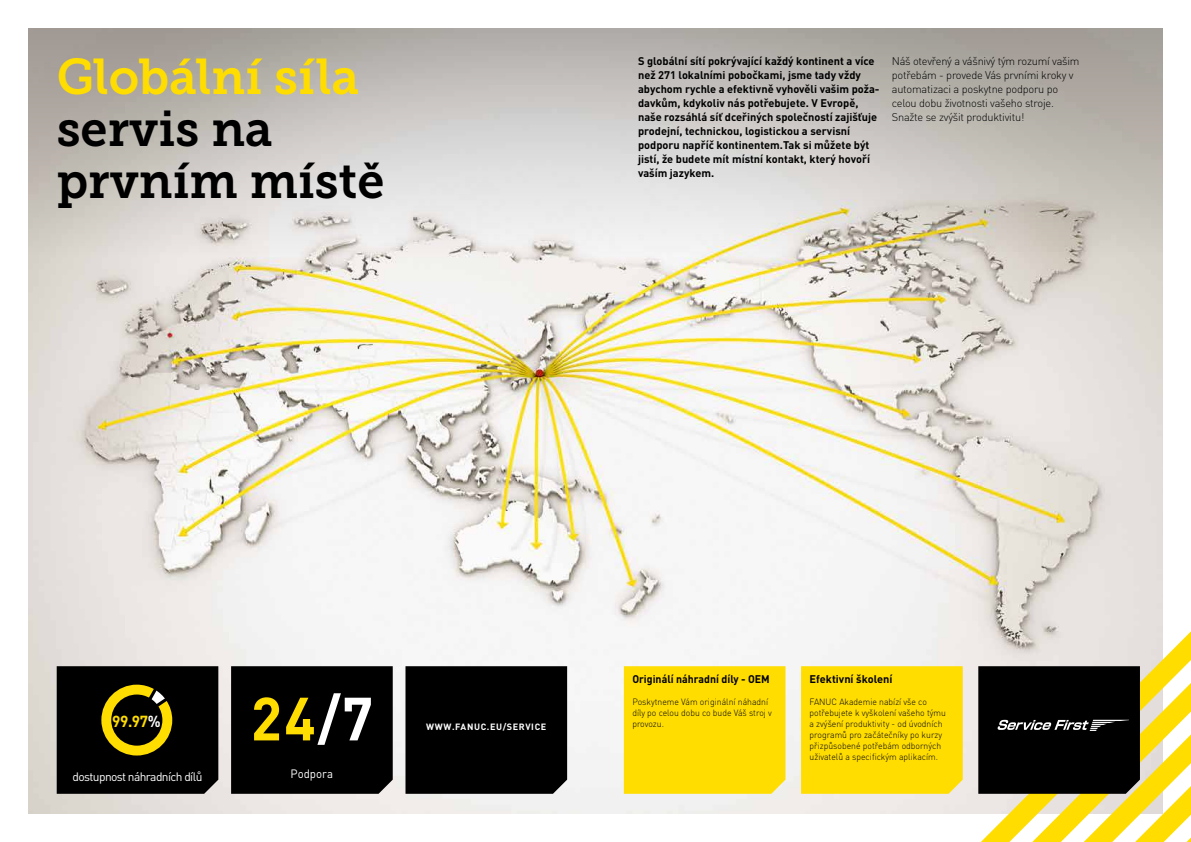
<style>
.page{position:relative;width:1191px;height:842px;background:#fff}
.page>*{position:absolute;margin:0;border:0;box-sizing:border-box;transform-origin:0 0}
.t1{font:700 60px "DIN Pro";color:#fd0;scale:.96 1}
.t2{font:50px/52px "Museo Slab 700";color:#000}
.t3{font:50px "Museo Slab 700";color:#fd0}
.t4{font:700 15.8px "DIN Pro";color:#fd0;scale:.96 1}
.t5{font:12px "DIN Pro";letter-spacing:-.05em;color:#fff}
.t6{font:12px "DIN Pro";color:#fff;scale:.95 1}
.t7{font:700 11px/14px "DIN Pro";color:#000}
.t8{font:300 11px/14px "DIN Pro";letter-spacing:-.02em;color:#000}
.t9{font:700 11px "DIN Pro";color:#000;scale:.96 1}
.t10{font:300 9px/11px "DIN Pro";color:#000;scale:.96 1}
.t11{font:700 9px "DIN Pro";letter-spacing:.07em;color:#fff}
.s1{color:#fff}
</style>
<div class="page">
<img style="left:28px;top:255px;width:1134px;height:559px">
<svg style="left:28px;top:28px;width:1134px;height:227px;background:#c8c4bf"></svg>
<svg style="left:858px;top:624px;width:120px;height:190px;fill:#f0ebe8"></svg>
<div style="left:624px;top:666px;width:161px;height:128px;background:#fd0"></div>
<div style="left:801px;top:666px;width:161px;height:128px;background:#fd0"></div>
<div style="left:231px;top:666px;width:162px;height:128px;background:#000"></div>
<div style="left:405px;top:666px;width:162px;height:128px;background:#000"></div>
<svg style="left:57px;top:666px;width:161px;height:128px;background:#181503"></svg>
<svg style="left:978px;top:624px;width:213px;height:218px;background:#8b8354"></svg>
<h2 class="t3" style="left:57px;top:49px;width:304px">Globální síla</h2>
<h2 class="t2" style="left:57px;top:103px;width:329px">servis na prvním místě</h2>
<p class="t7" style="left:638px;top:54px;width:243px">S globální sítí pokrývající každý kontinent a více než 271 lokalními pobočkami, jsme tady vždy abychom rychle a efektivně vyhověli vašim poža&shy;davkům, kdykoliv nás potřebujete. V Evropě, naše rozsáhlá síť dceřiných společností zajišťuje prodejní, technickou, logistickou a servisní podporu napříč kontinentem.Tak si můžete být jistí, že budete mít místní kontakt, který hovoří vaším jazykem.</p>
<p class="t8" style="left:891px;top:54px;width:189px">Náš otevřený a vášnivý tým rozumí vašim potřebám - provede Vás prvními kroky v automatizaci a poskytne podporu po celou dobu životnosti vašeho stroje.<br>Snažte se zvýšit produktivitu!</p>
<h3 class="t4" style="left:112px;top:711px;width:52px">99.97<span class="s1">%</span></h3>
<h1 class="t1" style="left:251px;top:679px;width:129px">24<span class="s1">/7</span></h1>
<p class="t5" style="left:73px;top:769px;width:131px">dostupnost náhradních dílů</p>
<p class="t6" style="left:291px;top:766px;width:46px">Podpora</p>
<p class="t11" style="left:426px;top:720px;width:122px">WWW.FANUC.EU/SERVICE</p>
<p class="t9" style="left:632px;top:672px;width:145px">Originálí náhradní díly - OEM</p>
<p class="t10" style="left:632px;top:696px;width:147px">Poskytneme Vám originální náhadní díly po celou dobu co bude Váš stroj v provozu.</p>
<p class="t7" style="left:809px;top:672px;width:84px">Efektivní školení</p>
<p class="t10" style="left:809px;top:696px;width:144px">FANUC Akademie nabízí vše co potřebujete k vyškolení vašeho týmu a zvýšení produktivity - od úvodních programů pro začátečníky po kurzy přizpůsobené potřebám odborných uživatelů a specifickým aplikacím.</p>
</div>
